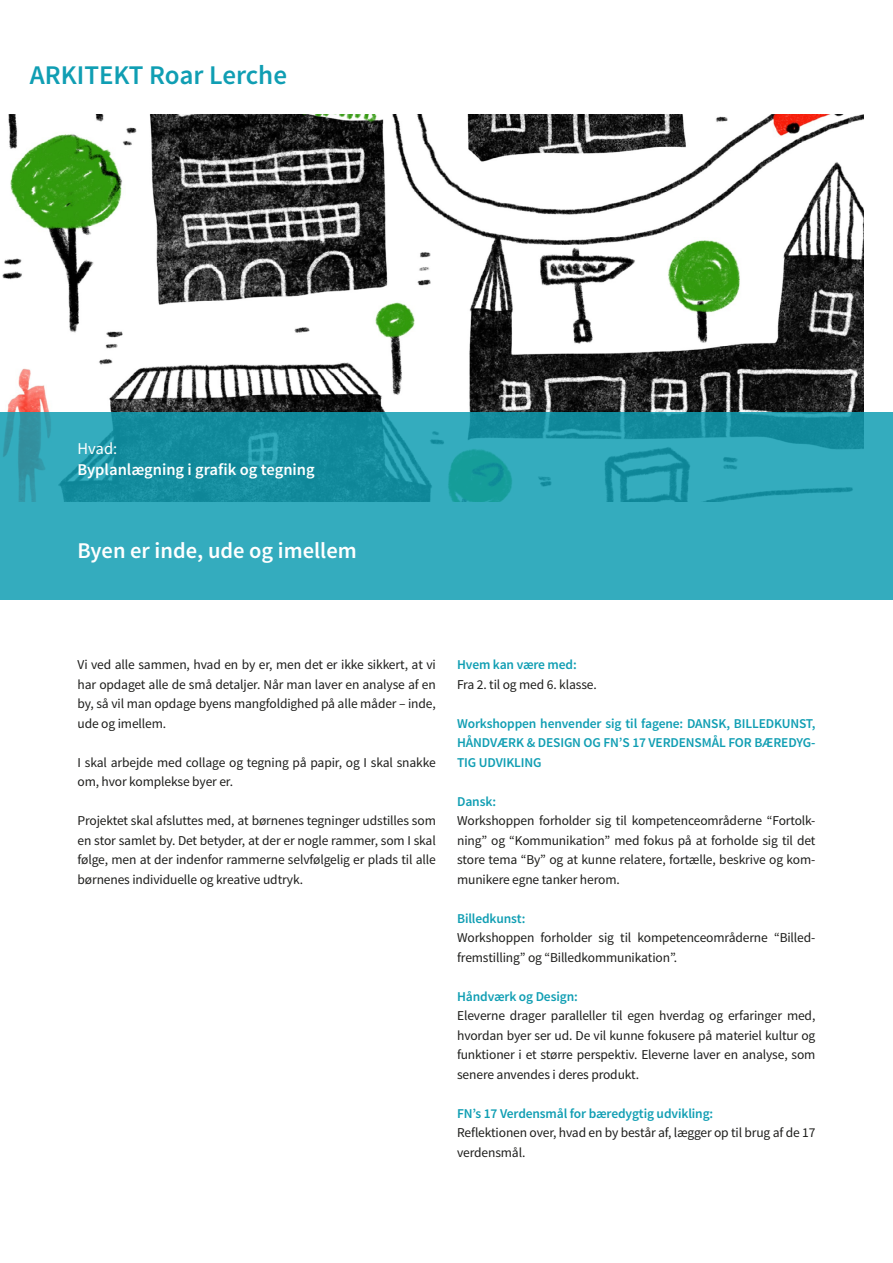
<style>
.page{position:relative;width:893px;height:1263px;background:#fff}
.page>*{position:absolute;margin:0;border:0;box-sizing:border-box;transform-origin:0 0}
.t1{font:600 27px "Source Sans Pro";color:#109eb3}
.t2{font:600 22.5px "Source Sans Pro";color:#fff}
.t3{font:600 16.5px "Source Sans Pro";color:#fff}
.t4{font:16.5px "Source Sans Pro";color:#fff}
.t5{font:13.5px/19.5px "Source Sans Pro";letter-spacing:-.01em;color:#1d1d1b;text-align:justify}
.t6{font:600 13.5px/19.5px "Source Sans Pro";letter-spacing:-.01em;color:#109eb3;text-align:justify}
</style>
<div class="page">
<img style="left:2px;top:115px;width:861px;height:297px">
<svg style="left:0;top:412px;width:893px;height:188px;background:#2ba3b5"></svg>
<h1 class="t1" style="left:30px;top:58px;width:259px">ARKITEKT Roar Lerche</h1>
<p class="t4" style="left:78px;top:438px;width:41px">Hvad:</p>
<p class="t3" style="left:78px;top:459px;width:239px">Byplanlægning i grafik og tegning</p>
<h2 class="t2" style="left:78px;top:536px;width:281px">Byen er inde, ude og imellem</h2>
<p class="t5" style="left:78px;top:655px;width:360px">Vi ved alle sammen, hvad en by er, men det er ikke sikkert, at vi har opdaget alle de små detaljer. Når man laver en analyse af en by, så vil man opdage byens mangfoldighed på alle måder – inde, ude og imellem.</p>
<p class="t5" style="left:78px;top:753px;width:360px">I skal arbejde med collage og tegning på papir, og I skal snakke om, hvor komplekse byer er.</p>
<p class="t5" style="left:78px;top:811px;width:360px">Projektet skal afsluttes med, at børnenes tegninger udstilles som en stor samlet by. Det betyder, at der er nogle rammer, som I skal følge, men at der indenfor rammerne selvfølgelig er plads til alle børnenes individuelle og kreative udtryk.</p>
<p class="t6" style="left:457px;top:655px;width:121px">Hvem kan være med:</p>
<p class="t5" style="left:457px;top:675px;width:141px">Fra 2. til og med 6. klasse.</p>
<p class="t6" style="left:457px;top:714px;width:360px">Workshoppen henvender sig til fagene: DANSK, BILLEDKUNST, HÅNDVÆRK &amp; DESIGN OG FN’S 17 VERDENSMÅL FOR BÆREDYG-TIG UDVIKLING</p>
<p class="t6" style="left:457px;top:792px;width:40px">Dansk:</p>
<p class="t5" style="left:457px;top:811px;width:360px">Workshoppen forholder sig til kompetenceområderne “Fortolk&shy;ning” og “Kommunikation” med fokus på at forholde sig til det store tema “By” og at kunne relatere, fortælle, beskrive og kom&shy;munikere egne tanker herom.</p>
<p class="t6" style="left:457px;top:909px;width:70px">Billedkunst:</p>
<p class="t5" style="left:457px;top:928px;width:360px">Workshoppen forholder sig til kompetenceområderne “Billed&shy;fremstilling” og “Billedkommunikation”.</p>
<p class="t6" style="left:457px;top:987px;width:122px">Håndværk og Design:</p>
<p class="t5" style="left:457px;top:1006px;width:360px">Eleverne drager paralleller til egen hverdag og erfaringer med, hvordan byer ser ud. De vil kunne fokusere på materiel kultur og funktioner i et større perspektiv. Eleverne laver en analyse, som senere anvendes i deres produkt.</p>
<p class="t6" style="left:457px;top:1104px;width:258px">FN’s 17 Verdensmål for bæredygtig udvikling:</p>
<p class="t5" style="left:457px;top:1123px;width:360px">Reflektionen over, hvad en by består af, lægger op til brug af de 17 verdensmål.</p>
</div>
